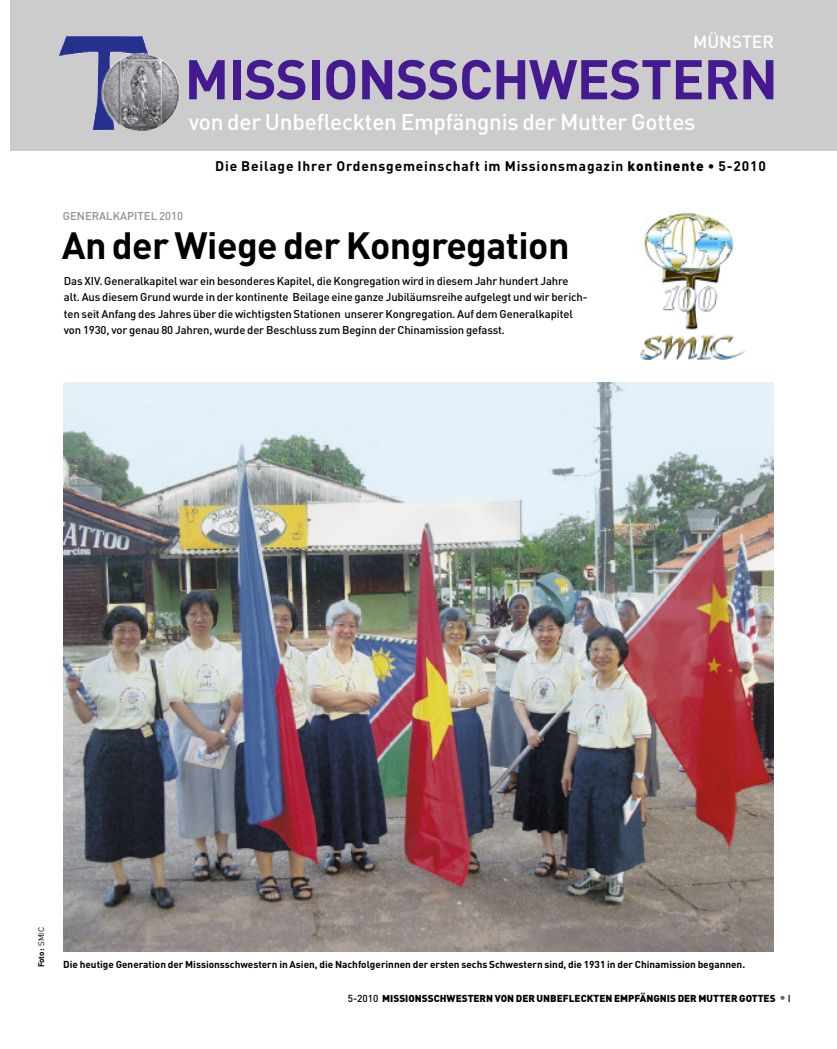
<style>
.page{position:relative;width:837px;height:1049px;background:#fff}
.page>*{position:absolute;margin:0;border:0;box-sizing:border-box;transform-origin:0 0}
.t1{font:700 55px "DIN Pro";letter-spacing:-.015em;color:#451a91}
.t2{font:700 37.5px "DIN Pro";letter-spacing:-.015em;color:#000}
.t3{font:500 22.5px "DIN Pro";letter-spacing:-.01em;color:#fff}
.t4{font:500 17.5px "DIN Pro";color:#fff}
.t5{font:700 13.75px "DIN Pro";letter-spacing:.06em;color:#000}
.t6{font:500 11.25px/16.2px "DIN Pro";letter-spacing:-.01em;color:#000}
.t7{font:500 11.25px "DIN Pro";color:#909090}
.t8{font:700 10px "DIN Pro";color:#000}
.t9{font:900 10px "DIN Pro";color:#000}
.t10{font:700 8.12px "DIN Pro";color:#000}
.s1{font-weight:900}
.s2{font-weight:400}
.s3{font-weight:500}
.s4{font-weight:500;font-size:12.5px;color:#666}
</style>
<div class="page">
<div style="left:11px;top:0;width:825px;height:150px;background:#ccc"></div>
<img style="left:59px;top:36px;width:121px;height:95px">
<img style="left:640px;top:213px;width:105px;height:148px">
<img style="left:64px;top:382px;width:708px;height:569px">
<h3 class="t4" style="left:692px;top:31px;width:82px">MÜNSTER</h3>
<h1 class="t1" style="left:184px;top:47px;width:594px">MISSIONSSCHWESTERN</h1>
<h3 class="t3" style="left:189px;top:109px;width:508px">von der Unbefleckten Empfängnis der Mutter Gottes</h3>
<p class="t5" style="left:215px;top:158px;width:552px">Die Beilage Ihrer Ordensgemeinschaft im Missionsmagazin <span class="s1">kontinente</span> • 5-2010</p>
<p class="t7" style="left:63px;top:209px;width:122px">GENERALKAPITEL 2010</p>
<h2 class="t2" style="left:62px;top:223px;width:509px">An der Wiege der Kongregation</h2>
<p class="t6" style="left:64px;top:273px;width:525px">Das XIV. Generalkapitel war ein besonderes Kapitel, die Kongregation wird in diesem Jahr hundert Jahre<br>alt. Aus diesem Grund wurde in der kontinente Beilage eine ganze Jubiläumsreihe aufgelegt und wir berich&shy;ten seit Anfang des Jahres über die wichtigsten Stationen unserer Kongregation. Auf dem Generalkapitel von 1930, vor genau 80 Jahren, wurde der Beschluss zum Beginn der Chinamission gefasst.</p>
<p class="t10" style="left:36px;top:967px;width:42px;rotate:-90deg">Foto: <span class="s2">SMIC</span></p>
<p class="t8" style="left:63px;top:958px;width:683px">Die heutige Generation der Missionsschwestern in Asien, die Nachfolgerinnen der ersten sechs Schwestern sind, die 1931 in der Chinamission begannen.</p>
<p class="t9" style="left:347px;top:992px;width:444px"><span class="s3">5-2010</span> MISSIONSSCHWESTERN VON DER UNBEFLECKTEN EMPFÄNGNIS DER MUTTER GOTTES <span class="s4">•</span> <span class="s3">I</span></p>
</div>
